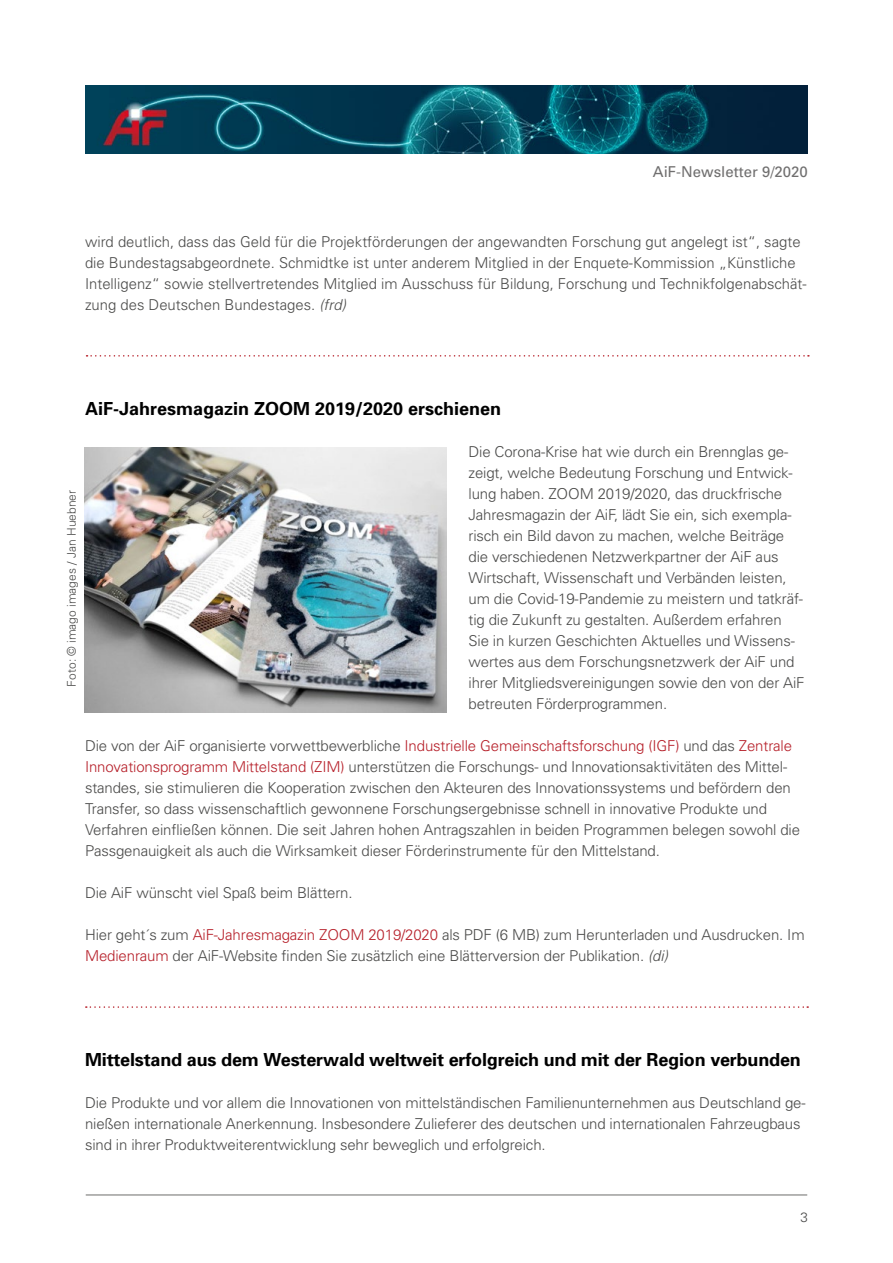
<style>
.page{position:relative;width:893px;height:1263px;background:#fff}
.page>*{position:absolute;margin:0;border:0;box-sizing:border-box;transform-origin:0 0}
.t1{font:700 18px "Univers";letter-spacing:-.01em;color:#000}
.t2{font:300 15px/21px "Univers";letter-spacing:-.01em;color:#4a4a49}
.Einf__Abs{font:15px "Univers";color:#706f6f}
.Einf__Abs-2{font:300 13.5px "Univers";color:#4a4a49}
.Einf__Abs-3{font:300 12px "Univers";color:#4a4a49}
.s1{font-family:"Univers S";font-style:italic}
.s2{color:#b61f29}
</style>
<div class="page">
<img style="left:85px;top:85px;width:723px;height:68px">
<hr style="left:86px;top:1194px;width:721px;height:1px;background:#9d9d9c">
<svg style="left:87px;top:355px;width:722px;height:2px"></svg>
<svg style="left:86px;top:1006px;width:722px;height:2px"></svg>
<img style="left:84px;top:448px;width:362px;height:265px">
<p class="Einf__Abs" style="left:653px;top:163px;width:157px">AiF-Newsletter 9/2020</p>
<p class="t2" style="left:85px;top:231px;width:723px">wird deutlich, dass das Geld für die Projektförderungen der angewandten Forschung gut angelegt ist“, sagte die Bundestagsabgeordnete. Schmidtke ist unter anderem Mitglied in der Enquete-Kommission „Künstliche Intelligenz“ sowie stellvertretendes Mitglied im Ausschuss für Bildung, Forschung und Technikfolgenabschät&shy;zung des Deutschen Bundestages. <span class="s1">(frd)</span></p>
<p class="t1" style="left:85px;top:398px;width:418px">AiF-Jahresmagazin ZOOM 2019/2020 erschienen</p>
<p class="t2" style="left:468px;top:441px;width:338px">Die Corona-Krise hat wie durch ein Brennglas ge&shy;zeigt, welche Bedeutung Forschung und Entwick&shy;lung haben. ZOOM 2019/2020, das druckfrische Jahresmagazin der AiF, lädt Sie ein, sich exempla&shy;risch ein Bild davon zu machen, welche Beiträge die verschiedenen Netzwerkpartner der AiF aus Wirtschaft, Wissenschaft und Verbänden leisten, um die Covid-19-Pandemie zu meistern und tatkräf&shy;tig die Zukunft zu gestalten. Außerdem erfahren Sie in kurzen Geschichten Aktuelles und Wissens&shy;wertes aus dem Forschungsnetzwerk der AiF und ihrer Mitgliedsvereinigungen sowie den von der AiF betreuten Förderprogrammen.</p>
<p class="t2" style="left:85px;top:735px;width:717px">Die von der AiF organisierte vorwettbewerbliche <span class="s2">Industrielle Gemeinschaftsforschung (IGF)</span> und das <span class="s2">Zentrale Innovationsprogramm Mittelstand (ZIM)</span> unterstützen die Forschungs- und Innovationsaktivitäten des Mittel&shy;standes, sie stimulieren die Kooperation zwischen den Akteuren des Innovationssystems und befördern den Transfer, so dass wissenschaftlich gewonnene Forschungsergebnisse schnell in innovative Produkte und Verfahren einfließen können. Die seit Jahren hohen Antragszahlen in beiden Programmen belegen sowohl die Passgenauigkeit als auch die Wirksamkeit dieser Förderinstrumente für den Mittelstand.</p>
<p class="t2" style="left:85px;top:882px;width:269px">Die AiF wünscht viel Spaß beim Blättern.</p>
<p class="t2" style="left:85px;top:924px;width:721px">Hier geht´s zum <span class="s2">AiF-Jahresmagazin ZOOM 2019/2020</span> als PDF (6 MB) zum Herunterladen und Ausdrucken. Im<br><span class="s2">Medienraum</span> der AiF-Website finden Sie zusätzlich eine Blätterversion der Publikation. <span class="s1">(di)</span></p>
<p class="Einf__Abs-3" style="left:64px;top:686px;width:198px;rotate:-90deg">Foto: © imago images / Jan Huebner</p>
<p class="t1" style="left:85px;top:1049px;width:717px">Mittelstand aus dem Westerwald weltweit erfolgreich und mit der Region verbunden</p>
<p class="t2" style="left:85px;top:1092px;width:722px">Die Produkte und vor allem die Innovationen von mittelständischen Familienunternehmen aus Deutschland ge&shy;nießen internationale Anerkennung. Insbesondere Zulieferer des deutschen und internationalen Fahrzeugbaus sind in ihrer Produktweiterentwicklung sehr beweglich und erfolgreich.</p>
<p class="Einf__Abs-2" style="left:800px;top:1209px;width:9px">3</p>
</div>
